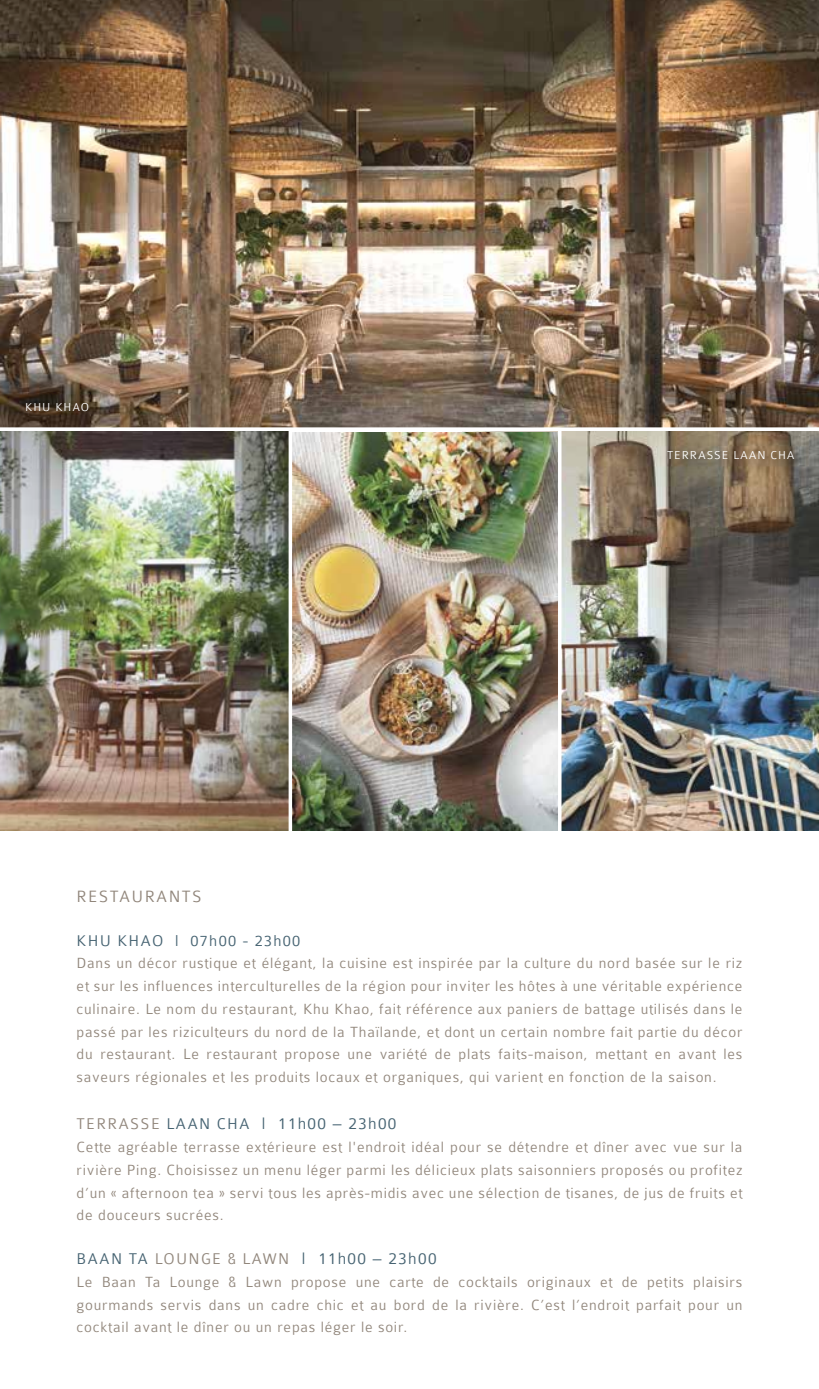
<style>
.page{position:relative;width:819px;height:1389px;background:#fff}
.page>*{position:absolute;margin:0;border:0;box-sizing:border-box;transform-origin:0 0}
.t1{font:300 17.5px "Colaborate";letter-spacing:.075em;color:#466372}
.t2{font:300 17.5px "Colaborate";letter-spacing:.075em;color:#91867b}
.t3{font:300 16.62px "Colaborate";letter-spacing:.075em;color:#466372}
.t4{font:300 15.75px/22.8px "Colaborate";letter-spacing:.05em;color:#91867b;text-align:justify}
.t5{font:300 12.25px "Colaborate";letter-spacing:.075em;color:#fff}
.s1{font-size:16.62px;color:#91867b}
.s2{font-size:16.62px}
</style>
<div class="page">
<img style="left:486px;top:431px;width:332px;height:400px">
<img style="left:292px;top:432px;width:266px;height:399px">
<img style="left:0;top:431px;width:288px;height:400px">
<svg style="left:288px;top:431px;width:1px;height:400px"></svg>
<hr style="left:558px;top:430px;width:3px;height:404px;background:#fff">
<img style="left:0;top:0;width:819px;height:427px">
<svg style="left:0;top:427px;width:819px;height:1px"></svg>
<img style="left:657px;top:439px;width:162px;height:43px">
<img style="left:15px;top:390px;width:99px;height:43px">
<p class="t5" style="left:25px;top:400px;width:65px">KHU KHAO</p>
<p class="t5" style="left:667px;top:449px;width:129px">TERRASSE LAAN CHA</p>
<p class="t2" style="left:77px;top:887px;width:126px">RESTAURANTS</p>
<p class="t3" style="left:77px;top:932px;width:225px">KHU KHAO l 07h00 - 23h00</p>
<p class="t4" style="left:77px;top:952px;width:667px">Dans un décor rustique et élégant, la cuisine est inspirée par la culture du nord basée sur le riz et sur les influences interculturelles de la région pour inviter les hôtes à une véritable expérience culinaire. Le nom du restaurant, Khu Khao, fait référence aux paniers de battage utilisés dans le passé par les riziculteurs du nord de la Thaïlande, et dont un certain nombre fait partie du décor du restaurant. Le restaurant propose une variété de plats faits-maison, mettant en avant les saveurs régionales et les produits locaux et organiques, qui varient en fonction de la saison.</p>
<p class="t1" style="left:77px;top:1115px;width:321px"><span class="s1">TERRASSE</span> <span class="s2">LAAN CHA</span> l 11h00 – 23h00</p>
<p class="t4" style="left:77px;top:1136px;width:667px">Cette agréable terrasse extérieure est l'endroit idéal pour se détendre et dîner avec vue sur la rivière Ping. Choisissez un menu léger parmi les délicieux plats saisonniers proposés ou profitez d’un « afternoon tea » servi tous les après-midis avec une sélection de tisanes, de jus de fruits et de douceurs sucrées.</p>
<p class="t1" style="left:77px;top:1249px;width:361px"><span class="s2">BAAN TA</span> <span class="s1">LOUNGE &amp; LAWN</span> l 11h00 – 23h00</p>
<p class="t4" style="left:77px;top:1270px;width:667px">Le Baan Ta Lounge &amp; Lawn propose une carte de cocktails originaux et de petits plaisirs gourmands servis dans un cadre chic et au bord de la rivière. C’est l’endroit parfait pour un cocktail avant le dîner ou un repas léger le soir.</p>
</div>
